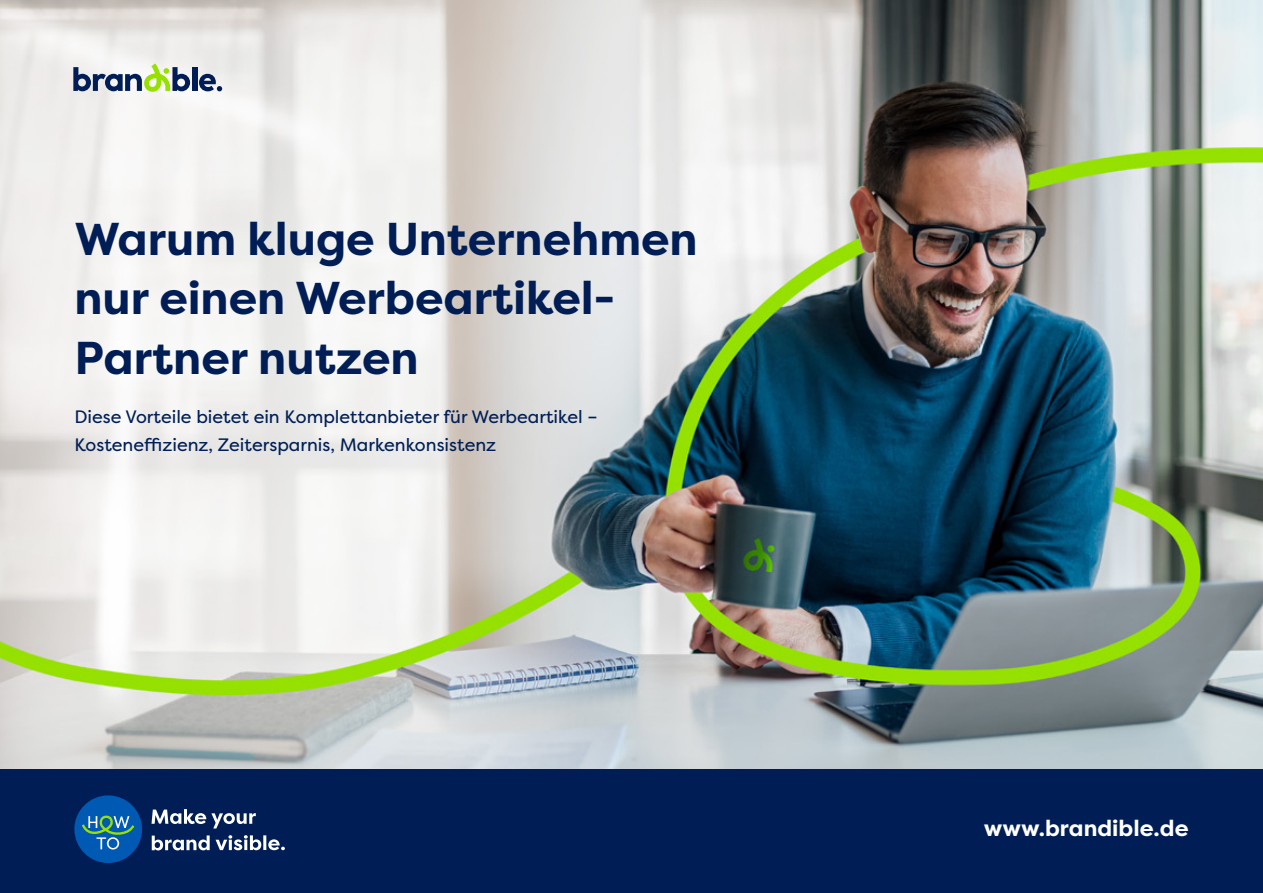
<style>
.page{position:relative;width:1263px;height:893px;background:#fff}
.page>*{position:absolute;margin:0;border:0;box-sizing:border-box;transform-origin:0 0}
.t1{font:700 46.05px/59.8px "Filson Pro";color:#001e55}
.t2{font:700 22.5px "Filson Pro";color:#fff}
.t3{font:18px/27.6px "Filson Pro";color:#001e55}
</style>
<div class="page">
<img style="left:0;top:0;width:1263px;height:770px">
<div style="left:192px;top:67px;width:5px;height:24px;background:#001e55"></div>
<svg style="left:199px;top:74px;width:23px;height:17px"></svg>
<svg style="left:73px;top:63px;width:117px;height:29px"></svg>
<div style="left:0;top:770px;width:1263px;height:123px;background:#001e55"></div>
<div style="left:74px;top:795px;width:68px;height:68px;background:#005ab4;border-radius:50%"></div>
<svg style="left:151px;top:809px;width:105px;height:19px"></svg>
<svg style="left:152px;top:835px;width:58px;height:15px"></svg>
<svg style="left:216px;top:835px;width:45px;height:15px"></svg>
<hr style="left:263px;top:835px;width:3px;height:15px;background:#fff">
<svg style="left:268px;top:839px;width:17px;height:11px"></svg>
<svg style="left:80px;top:815px;width:56px;height:34px"></svg>
<h1 class="t1" style="left:74px;top:209px;width:625px">Warum kluge Unternehmen nur einen Werbeartikel-<br>Partner nutzen</h1>
<p class="t3" style="left:74px;top:403px;width:525px">Diese Vorteile bietet ein Komplettanbieter für Werbeartikel –<br>Kosteneffizienz, Zeitersparnis, Markenkonsistenz</p>
<p class="t2" style="left:984px;top:814px;width:206px">www.brandible.de</p>
</div>
